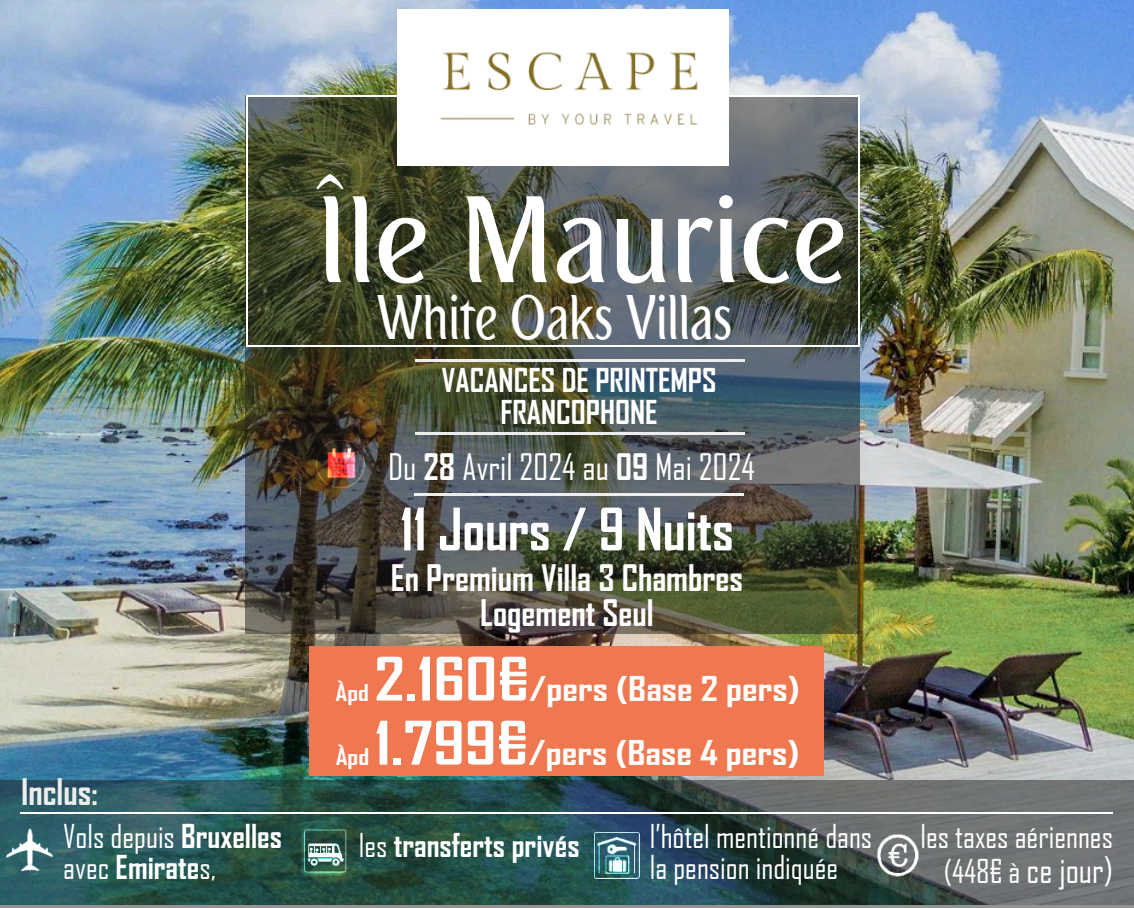
<style>
.page{position:relative;width:1134px;height:908px;background:#fff}
.page>*{position:absolute;margin:0;border:0;box-sizing:border-box;transform-origin:0 0}
.t1{font:500 120.05px "Emirates";color:#fff}
.t2{font:500 62.65px "Emirates";color:#fff;scale:.8 1}
.t3{font:700 57.4px "Agency FB";color:#fff;scale:1.2 1}
.t4{font:700 56px "Agency FB";color:#fff}
.t5{font:700 35px "Agency FB";color:#fff}
.t6{font:35px "Agency FB";color:#fff}
.t7{font:700 35px "Agency FB";color:#ededed}
.t8{font:700 32.55px "Agency FB";color:#fff;scale:1.2 1}
.t9{font:31.5px "Agency FB";color:#fff}
.t10{font:700 31.5px "Agency FB";color:#fff}
.t11{font:700 22.05px "Agency FB";color:#fff;scale:1.2 1}
.s1{font-weight:700}
.s2{font-weight:400}
</style>
<div class="page">
<img style="left:0;top:0;width:1134px;height:780px">
<div style="left:0;top:780px;width:1134px;height:127px;background:#1d1d1b;opacity:.48"></div>
<img style="left:875px;top:832px;width:46px;height:46px">
<img style="left:594px;top:832px;width:46px;height:46px">
<img style="left:299px;top:828px;width:49px;height:49px">
<hr style="left:21px;top:812px;width:1092px;height:2px;background:#fff">
<img style="left:7px;top:828px;width:46px;height:42px">
<div style="left:310px;top:646px;width:514px;height:129px;background:#ef7850"></div>
<div style="left:246px;top:95px;width:614px;height:539px;background:#1d1d1b;opacity:.5"></div>
<img style="left:316px;top:439px;width:48px;height:49px">
<hr style="left:416px;top:359px;width:329px;height:2px;background:#ededed">
<hr style="left:416px;top:432px;width:329px;height:2px;background:#ededed">
<hr style="left:414px;top:493px;width:330px;height:2px;background:#ededed">
<div style="left:398px;top:9px;width:331px;height:157px;background:#fff"></div>
<img style="left:424px;top:9px;width:312px;height:165px">
<hr style="left:246px;top:95px;width:1px;height:251px;background:#fff">
<hr style="left:858px;top:95px;width:1px;height:251px;background:#fff">
<hr style="left:246px;top:95px;width:613px;height:2px;background:#fff">
<hr style="left:246px;top:345px;width:613px;height:2px;background:#fff">
<p class="t7" style="left:21px;top:778px;width:78px">Inclus:</p>
<p class="t9" style="left:63px;top:823px;width:220px">Vols depuis <span class="s1">Bruxelles</span></p>
<p class="t10" style="left:63px;top:854px;width:154px"><span class="s2">avec</span> Emirate<span class="s2">s,</span></p>
<p class="t1" style="left:317px;top:172px;width:532px">Île Maurice</p>
<p class="t2" style="left:377px;top:281px;width:446px">White Oaks Villas</p>
<p class="t10" style="left:441px;top:368px;width:277px">VACANCES DE PRINTEMPS</p>
<p class="t10" style="left:500px;top:399px;width:159px">FRANCOPHONE</p>
<p class="t6" style="left:388px;top:452px;width:368px">Du <span class="s1">28</span> Avril 2024 au <span class="s1">09</span> Mai 2024</p>
<p class="t4" style="left:400px;top:507px;width:335px">11 Jours / 9 Nuits</p>
<p class="t5" style="left:391px;top:564px;width:354px">En Premium Villa 3 Chambres</p>
<p class="t5" style="left:480px;top:599px;width:175px">Logement Seul</p>
<p class="t11" style="left:335px;top:683px;width:29px">Àpd</p>
<p class="t11" style="left:336px;top:747px;width:29px">Àpd</p>
<p class="t3" style="left:374px;top:656px;width:131px">2.160€</p>
<p class="t8" style="left:529px;top:675px;width:227px">/pers (Base 2 pers)</p>
<p class="t3" style="left:375px;top:720px;width:130px">1.799€</p>
<p class="t8" style="left:528px;top:739px;width:227px">/pers (Base 4 pers)</p>
<p class="t10" style="left:359px;top:832px;width:222px"><span class="s2">les</span> transferts privés</p>
<p class="t9" style="left:650px;top:823px;width:224px">l’hôtel mentionné dans</p>
<p class="t9" style="left:650px;top:854px;width:190px">la pension indiquée</p>
<p class="t9" style="left:920px;top:823px;width:194px">les taxes aériennes</p>
<p class="t9" style="left:944px;top:858px;width:78px">(448€ à</p>
<p class="t6" style="left:1027px;top:855px;width:88px">ce jour)</p>
</div>
